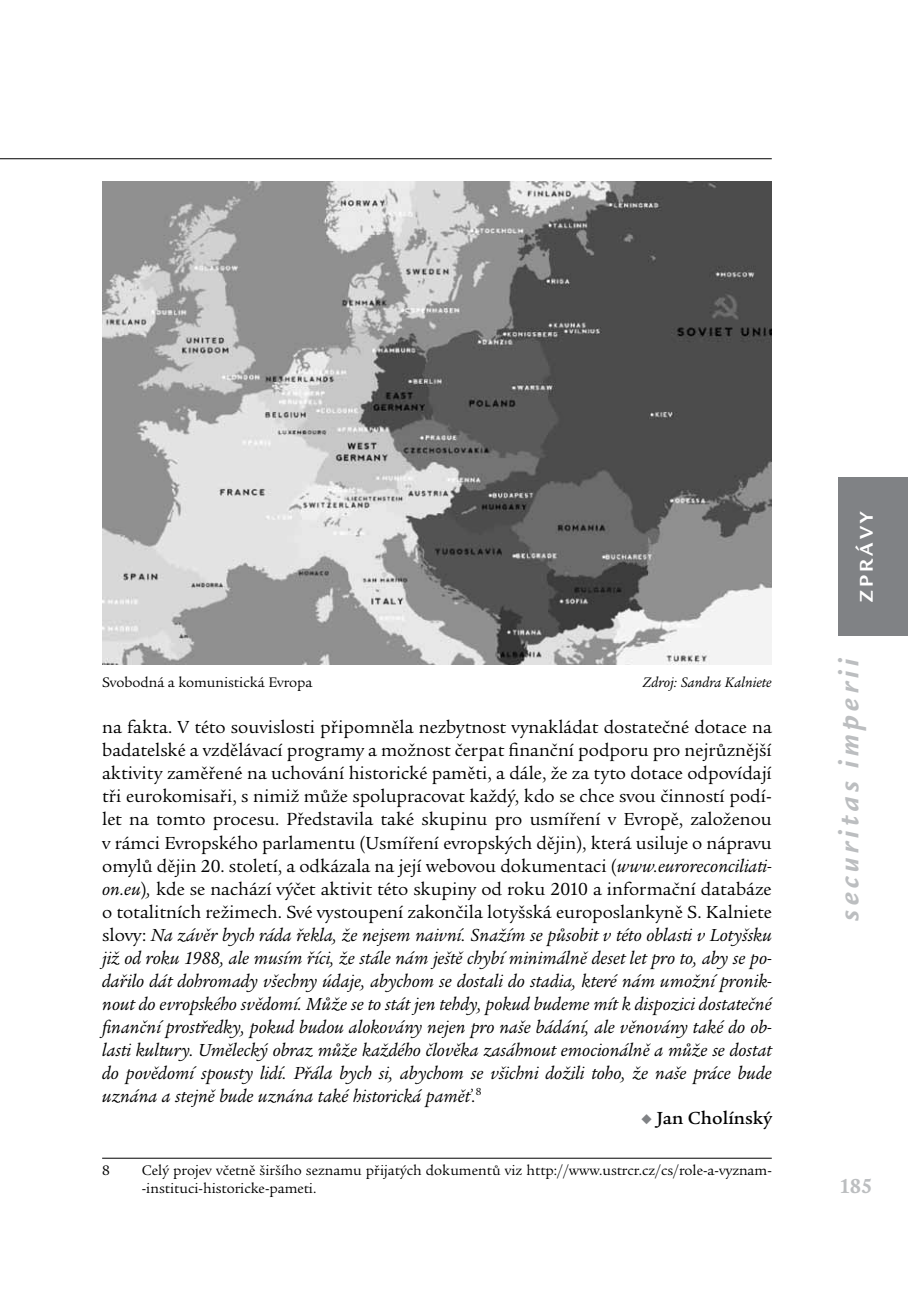
<style>
.page{position:relative;width:908px;height:1304px;background:#fff}
.page>*{position:absolute;margin:0;border:0;box-sizing:border-box;transform-origin:0 0}
.t1{font:italic 700 30px "Legacy Sans Itc TOT";letter-spacing:.15em;color:#bcbec0}
.t2{font:700 22px "Legacy Serif Itc TOT";color:#bcbec0}
.t3{font:700 20px "Legacy Sans Itc TOT";color:#fff}
.t4{font:19px/23px "Legacy Serif Itc TOT";color:#000;text-align:justify}
.t5{font:500 19px "Legacy Serif Itc TOT";color:#000}
.t6{font:15px/18px "Legacy Serif Itc TOT";color:#000}
.t7{font:italic 15px "Legacy Serif Itc TOT";color:#000}
.s1{font-style:italic}
.s2{color:#808285}
</style>
<div class="page">
<hr style="left:0;top:158px;width:771px;height:1px;background:#000">
<div style="left:838px;top:477px;width:69px;height:159px;background:#808285"></div>
<hr style="left:102px;top:1158px;width:669px;height:1px;background:#000">
<img style="left:102px;top:181px;width:669px;height:483px">
<p class="t6" style="left:102px;top:674px;width:212px">Svobodná a komunistická Evropa</p>
<p class="t7" style="left:642px;top:674px;width:130px">Zdroj: Sandra Kalniete</p>
<p class="t4" style="left:102px;top:717px;width:671px">na fakta. V této souvislosti připomněla nezbytnost vynakládat dostatečné dotace na badatelské a vzdělávací programy a možnost čerpat finanční podporu pro nejrůznější aktivity zaměřené na uchování historické paměti, a dále, že za tyto dotace odpovídají tři eurokomisaři, s nimiž může spolupracovat každý, kdo se chce svou činností podí&shy;let na tomto procesu. Představila také skupinu pro usmíření v Evropě, založenou v rámci Evropského parlamentu (Usmíření evropských dějin), která usiluje o nápravu omylů dějin 20. století, a odkázala na její webovou dokumentaci (<span class="s1">www.euroreconciliati&shy;on.eu</span>)<span class="s1">,</span> kde se nachází výčet aktivit této skupiny od roku 2010 a informační databáze o totalitních režimech. Své vystoupení zakončila lotyšská europoslankyně S. Kalniete slovy: <span class="s1">Na závěr bych ráda řekla, že nejsem naivní. Snažím se působit v této oblasti v Lotyšsku již od roku 1988, ale musím říci, že stále nám ještě chybí minimálně deset let pro to, aby se po&shy;dařilo dát dohromady všechny údaje, abychom se dostali do stadia, které nám umožní pronik&shy;nout do evropského svědomí. Může se to stát jen tehdy, pokud budeme mít k dispozici dostatečné finanční prostředky, pokud budou alokovány nejen pro naše bádání, ale věnovány také do ob&shy;lasti kultury. Umělecký obraz může každého člověka zasáhnout emocionálně a může se dostat do povědomí spousty lidí. Přála bych si, abychom se všichni dožili toho, že naše práce bude uznána a stejně bude uznána také historická paměť.</span><sup>8</sup></p>
<p class="t5" style="left:641px;top:1107px;width:132px"><span class="s2">◆</span> Jan Cholínský</p>
<p class="t6" style="left:102px;top:1162px;width:23px">8 C</p>
<p class="t6" style="left:142px;top:1162px;width:631px;text-indent:10px">elý projev včetně širšího seznamu přijatých dokumentů viz http://www.ustrcr.cz/cs/role-a-vyznam--instituci-historicke-pameti.</p>
<p class="t3" style="left:854px;top:602px;width:92px;rotate:-90deg">ZPRÁVY</p>
<h1 class="t1" style="left:830px;top:921px;width:264px;rotate:-90deg">securitas imperii</h1>
<p class="t2" style="left:838px;top:1174px;width:35px">185</p>
</div>
